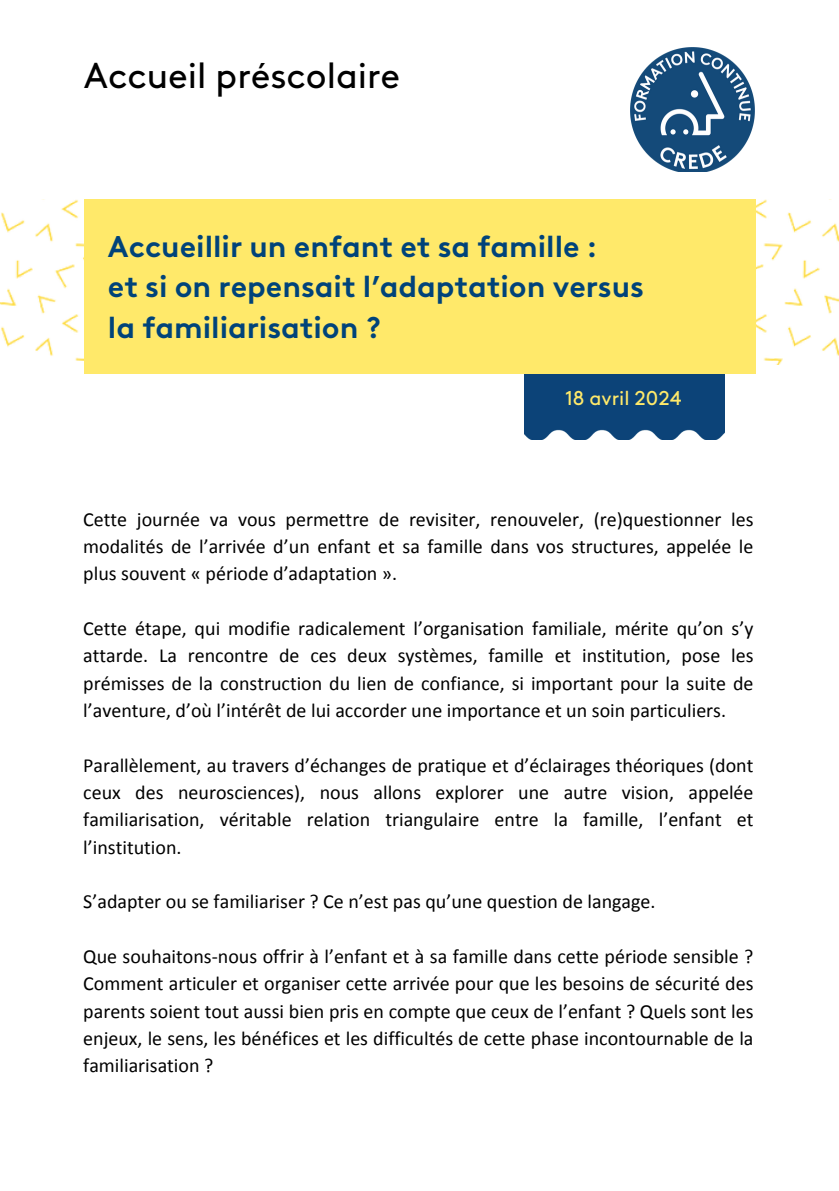
<style>
.page{position:relative;width:839px;height:1191px;background:#fff}
.page>*{position:absolute;margin:0;border:0;box-sizing:border-box;transform-origin:0 0}
.t1{font:36px "Brown LL";color:#000}
.t2{font:700 30px "Brown LL";color:#00437a}
.t3{font:20px/27.4px "Calibri";color:#000;text-align:justify}
.t4{font:20px "Brown LL";color:#ffe96a}
</style>
<div class="page">
<img style="left:524px;top:374px;width:200px;height:66px">
<img style="left:0;top:200px;width:838px;height:165px">
<div style="left:84px;top:200px;width:671px;height:174px;background:#ffe96a"></div>
<img style="left:630px;top:47px;width:124px;height:125px">
<p class="t1" style="left:84px;top:53px;width:317px">Accueil préscolaire</p>
<p class="t2" style="left:108px;top:228px;width:491px">Accueillir un enfant et sa famille :</p>
<p class="t2" style="left:108px;top:269px;width:537px">et si on repensait l’adaptation versus</p>
<p class="t2" style="left:108px;top:309px;width:275px">la familiarisation ?</p>
<p class="t4" style="left:565px;top:386px;width:118px">18 avril 2024</p>
<p class="t3" style="left:83px;top:507px;width:671px">Cette journée va vous permettre de revisiter, renouveler, (re)questionner les modalités de l’arrivée d’un enfant et sa famille dans vos structures, appelée le plus souvent « période d’adaptation ».</p>
<p class="t3" style="left:83px;top:616px;width:671px">Cette étape, qui modifie radicalement l’organisation familiale, mérite qu’on s’y attarde. La rencontre de ces deux systèmes, famille et institution, pose les prémisses de la construction du lien de confiance, si important pour la suite de l’aventure, d’où l’intérêt de lui accorder une importance et un soin particuliers.</p>
<p class="t3" style="left:83px;top:753px;width:671px">Parallèlement, au travers d’échanges de pratique et d’éclairages théoriques (dont ceux des neurosciences), nous allons explorer une autre vision, appelée familiarisation, véritable relation triangulaire entre la famille, l’enfant et l’institution.</p>
<p class="t3" style="left:83px;top:890px;width:574px">S’adapter ou se familiariser ? Ce n’est pas qu’une question de langage.</p>
<p class="t3" style="left:83px;top:944px;width:671px">Que souhaitons-nous offrir à l’enfant et à sa famille dans cette période sensible ?<br>Comment articuler et organiser cette arrivée pour que les besoins de sécurité des parents soient tout aussi bien pris en compte que ceux de l’enfant ? Quels sont les enjeux, le sens, les bénéfices et les difficultés de cette phase incontournable de la familiarisation ?</p>
</div>
